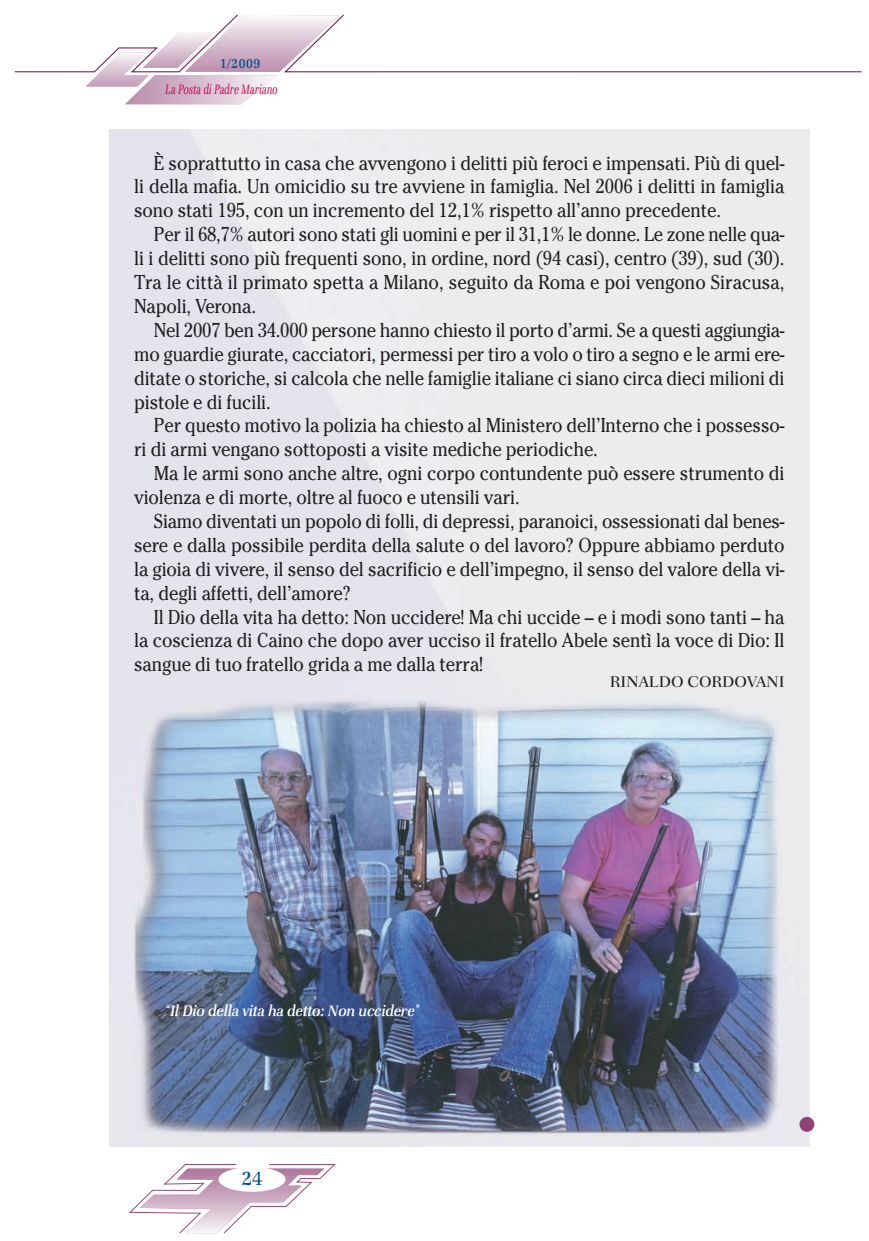
<style>
.page{position:relative;width:869px;height:1241px;background:#fff}
.page>*{position:absolute;margin:0;border:0;box-sizing:border-box;transform-origin:0 0}
.t1{font:300 22.75px "Zapf Book IT Cby BT";color:#005091;scale:.92 1}
.t2{font:19.95px/23.8px "Cheltenham";letter-spacing:-.005em;color:#231f20;text-align:justify;scale:.9 1}
.t3{font:italic 500 17.15px "Zapf Book IT Cby BT";color:#fff;scale:.86 1}
.t4{font:500 15.75px "Fairfield LH";letter-spacing:-.005em;color:#231f20}
.t5{font:italic 300 15.4px "Zapf Book IT Cby BT";letter-spacing:.02em;color:#cc0d4d;scale:.62 1}
.t6{font:500 15.4px "Zapf Book IT Cby BT";color:#005091;scale:.84 1}
</style>
<div class="page">
<img style="left:109px;top:129px;width:700px;height:1017px">
<div style="left:799px;top:1116px;width:15px;height:15px;background:#8e4175;border-radius:50%"></div>
<svg style="left:129px;top:1164px;width:207px;height:70px"></svg>
<div style="left:218px;top:1166px;width:67px;height:25px;background:#fff;border-radius:50%"></div>
<svg style="left:14px;top:14px;width:848px;height:90px"></svg>
<p class="t6" style="left:220px;top:58px;width:50px">1/2009</p>
<p class="t5" style="left:165px;top:84px;width:182px">La Posta di Padre Mariano</p>
<p class="t2" style="left:134px;top:151px;width:724px;text-indent:20px">È soprattutto in casa che avvengono i delitti più feroci e impensati. Più di quel&shy;li della mafia. Un omicidio su tre avviene in famiglia. Nel 2006 i delitti in famiglia sono stati 195, con un incremento del 12,1% rispetto all’anno precedente.</p>
<p class="t2" style="left:134px;top:222px;width:724px;text-indent:20px">Per il 68,7% autori sono stati gli uomini e per il 31,1% le donne. Le zone nelle qua&shy;li i delitti sono più frequenti sono, in ordine, nord (94 casi), centro (39), sud (30).<br>Tra le città il primato spetta a Milano, seguito da Roma e poi vengono Siracusa, Napoli, Verona.</p>
<p class="t2" style="left:134px;top:318px;width:724px;text-indent:20px">Nel 2007 ben 34.000 persone hanno chiesto il porto d’armi. Se a questi aggiungia&shy;mo guardie giurate, cacciatori, permessi per tiro a volo o tiro a segno e le armi ere&shy;ditate o storiche, si calcola che nelle famiglie italiane ci siano circa dieci milioni di pistole e di fucili.</p>
<p class="t2" style="left:134px;top:413px;width:723px;text-indent:20px">Per questo motivo la polizia ha chiesto al Ministero dell’Interno che i possesso&shy;ri di armi vengano sottoposti a visite mediche periodiche.</p>
<p class="t2" style="left:134px;top:461px;width:724px;text-indent:20px">Ma le armi sono anche altre, ogni corpo contundente può essere strumento di violenza e di morte, oltre al fuoco e utensili vari.</p>
<p class="t2" style="left:134px;top:509px;width:724px;text-indent:20px">Siamo diventati un popolo di folli, di depressi, paranoici, ossessionati dal benes&shy;sere e dalla possibile perdita della salute o del lavoro? Oppure abbiamo perduto la gioia di vivere, il senso del sacrificio e dell’impegno, il senso del valore della vi&shy;ta, degli affetti, dell’amore?</p>
<p class="t2" style="left:134px;top:604px;width:724px;text-indent:20px">Il Dio della vita ha detto: Non uccidere! Ma chi uccide – e i modi sono tanti – ha la coscienza di Caino che dopo aver ucciso il fratello Abele sentì la voce di Dio: Il sangue di tuo fratello grida a me dalla terra!</p>
<p class="t4" style="left:609px;top:675px;width:176px">RINALDO CORDOVANI</p>
<p class="t3" style="left:165px;top:1004px;width:297px">“Il Dio della vita ha detto: Non uccidere”</p>
<p class="t1" style="left:241px;top:1169px;width:24px">24</p>
</div>
